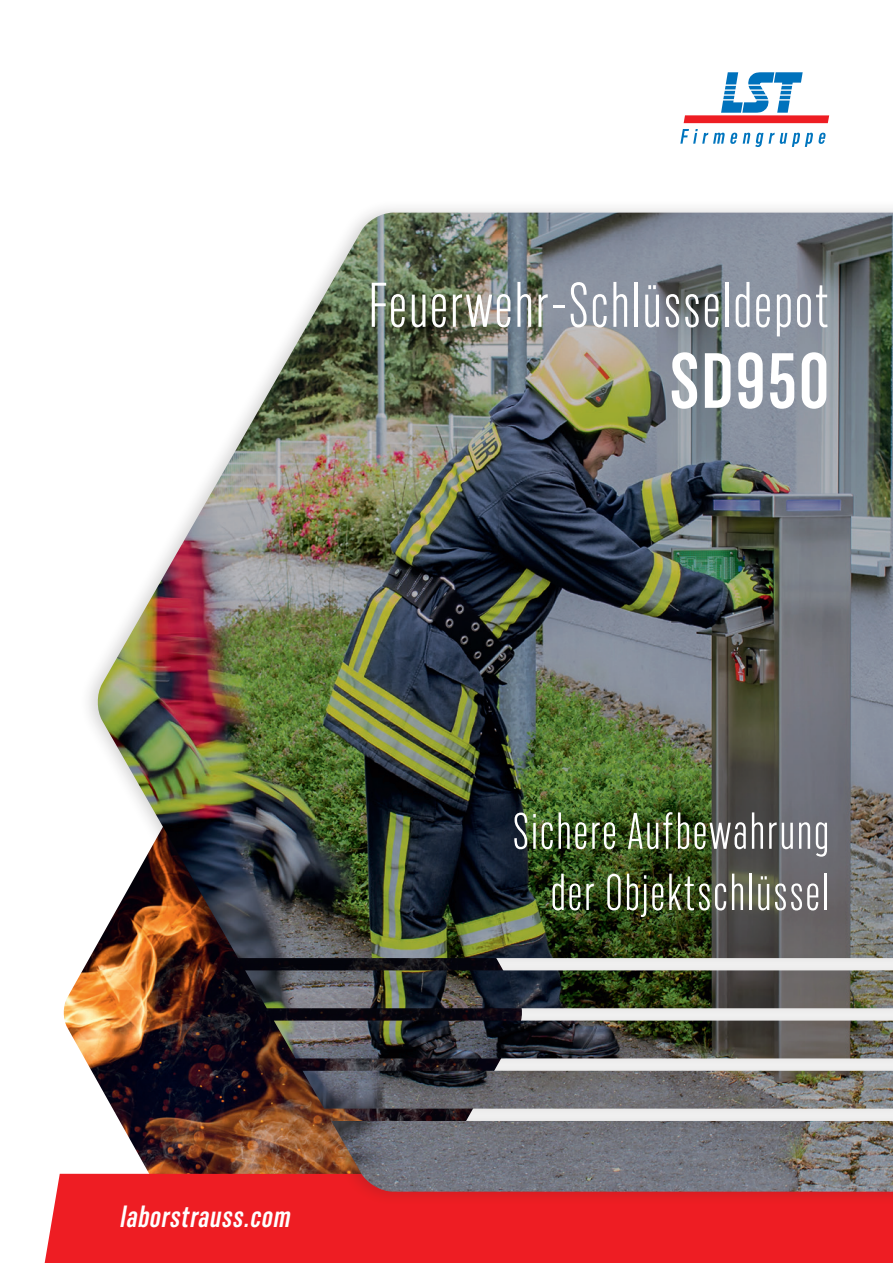
<style>
.page{position:relative;width:893px;height:1263px;background:#fff}
.page>*{position:absolute;margin:0;border:0;box-sizing:border-box;transform-origin:0 0}
.t1{font:700 78px "Marsden Ct Semi";letter-spacing:.025em;color:#fff}
.t2{font:63px "Marsden Ct Light";letter-spacing:.025em;color:#fff}
.t3{font:51px/61.2px "Marsden Ct Light";letter-spacing:.03em;color:#fff;text-align:right}
.t4{font:italic 700 30px "Marsden Ct Semi";color:#fff}
</style>
<div class="page">
<img style="left:63px;top:975px;width:17px;height:199px">
<div style="left:45px;top:1174px;width:848px;height:89px;background:#ee1d23"></div>
<svg style="left:684px;top:72px;width:145px;height:51px"></svg>
<svg style="left:680px;top:129px;width:146px;height:18px"></svg>
<div style="left:80px;top:198px;width:813px;height:1008px;background:#231f20;opacity:.2"></div>
<img style="left:96px;top:213px;width:797px;height:979px">
<p class="t2" style="left:369px;top:274px;width:462px">Feuerwehr-Schlüsseldepot</p>
<h1 class="t1" style="left:669px;top:341px;width:161px">SD950</h1>
<p class="t4" style="left:119px;top:1201px;width:177px">laborstrauss.com</p>
<p class="t3" style="left:512px;top:802px;width:318px">Sichere Aufbewahrung der Objektschlüssel</p>
</div>
